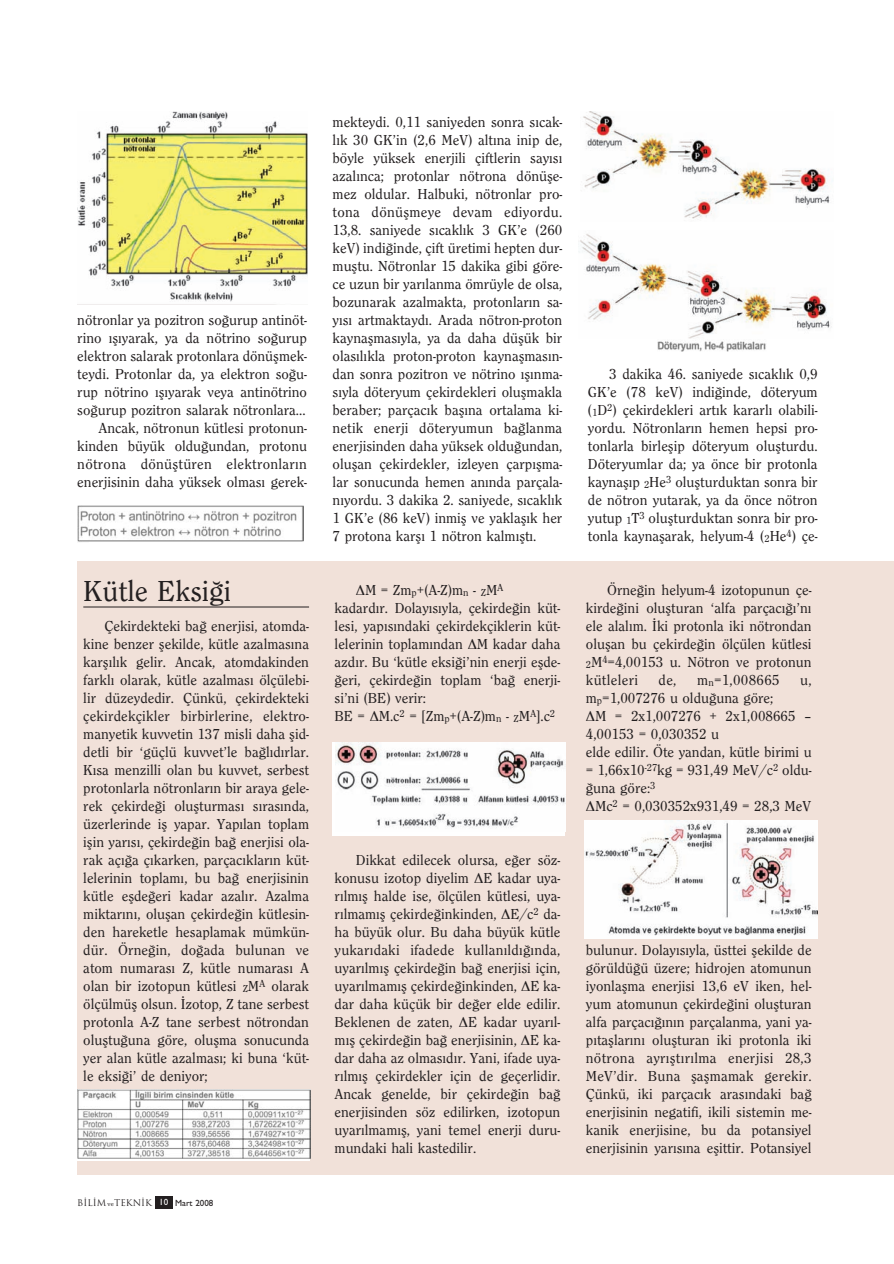
<style>
.page{position:relative;width:894px;height:1264px;background:#fff}
.page>*{position:absolute;margin:0;border:0;box-sizing:border-box;transform-origin:0 0}
.t1{font:500 30px "Clearface";color:#231f20}
.t2{font:500 15px/18px "Clearface";color:#231f20;text-align:justify}
.t3{font:9px "Trajan";color:#231f20}
.s1{font-family:"Bookman Old Style";font-size:6px}
.s2{font-family:"Gill Sans";font-weight:500;color:#fff}
.s3{font-family:"Gill Sans";font-weight:500}
</style>
<div class="page">
<div style="left:155px;top:1195px;width:17px;height:13px;background:#231f20"></div>
<img style="left:583px;top:111px;width:250px;height:108px">
<img style="left:580px;top:234px;width:252px;height:105px">
<img style="left:657px;top:341px;width:109px;height:11px">
<img style="left:77px;top:505px;width:226px;height:37px">
<img style="left:77px;top:111px;width:231px;height:191px">
<div style="left:77px;top:561px;width:816px;height:613px;background:#f1e1d9"></div>
<hr style="left:83px;top:606px;width:226px;height:1px;background:#231f20">
<div style="left:77px;top:1089px;width:233px;height:72px;background:linear-gradient(to right,#fff,#fff)"></div>
<img style="left:77px;top:1089px;width:233px;height:69px">
<div style="left:332px;top:742px;width:233px;height:93px;background:#fff"></div>
<img style="left:335px;top:742px;width:230px;height:86px">
<img style="left:584px;top:820px;width:233px;height:118px">
<p class="t2" style="left:77px;top:311px;width:231px;text-align:right">nötronlar ya pozitron so¤urup antinöt&shy;rino ›fl›yarak, ya da nötrino so¤urup elektron salarak protonlara dönüflmek&shy;teydi. Protonlar da, ya elektron so¤u&shy;rup nötrino ›fl›yarak veya antinötrino so¤urup pozitron salarak nötronlara...<br>Ancak, nötronun kütlesi protonun&shy;kinden büyük oldu¤undan, protonu nötrona dönüfltüren elektronlar›n enerjisinin daha yüksek olmas› gerek-</p>
<h1 class="t1" style="left:83px;top:579px;width:149px">Kütle Eksi¤i</h1>
<p class="t2" style="left:83px;top:617px;width:227px;text-indent:21px">Çekirdekteki ba¤ enerjisi, atomda&shy;kine benzer flekilde, kütle azalmas›na karfl›l›k gelir. Ancak, atomdakinden farkl› olarak, kütle azalmas› ölçülebi&shy;lir düzeydedir. Çünkü, çekirdekteki çekirdekçikler birbirlerine, elektro&shy;manyetik kuvvetin 137 misli daha flid&shy;detli bir ‘güçlü kuvvet’le ba¤l›d›rlar.<br>K›sa menzilli olan bu kuvvet, serbest protonlarla nötronlar›n bir araya gele&shy;rek çekirde¤i oluflturmas› s›ras›nda, üzerlerinde ifl yapar. Yap›lan toplam iflin yar›s›, çekirde¤in ba¤ enerjisi ola&shy;rak aç›¤a ç›karken, parçac›klar›n küt&shy;lelerinin toplam›, bu ba¤ enerjisinin kütle eflde¤eri kadar azal›r. Azalma miktar›n›, oluflan çekirde¤in kütlesin&shy;den hareketle hesaplamak mümkün&shy;dür. Örne¤in, do¤ada bulunan ve atom numaras› Z, kütle numaras› A olan bir izotopun kütlesi <sub>Z</sub>M<sup>A</sup> olarak ölçülmüfl olsun. ‹zotop, Z tane serbest protonla A-Z tane serbest nötrondan olufltu¤una göre, oluflma sonucunda yer alan kütle azalmas›; ki buna ‘küt&shy;le eksi¤i’ de deniyor;</p>
<p class="t3" style="left:77px;top:1197px;width:137px">B‹L‹M <span class="s1">ve</span>TEKN‹K <span class="s2">10</span> <span class="s3">Mart 2008</span></p>
<p class="t2" style="left:332px;top:113px;width:231px">mekteydi. 0,11 saniyeden sonra s›cak&shy;l›k 30 GK’in (2,6 MeV) alt›na inip de, böyle yüksek enerjili çiftlerin say›s› azal›nca; protonlar nötrona dönüfle&shy;mez oldular. Halbuki, nötronlar pro&shy;tona dönüflmeye devam ediyordu.<br>13,8. saniyede s›cakl›k 3 GK’e (260 keV) indi¤inde, çift üretimi hepten dur&shy;mufltu. Nötronlar 15 dakika gibi göre&shy;ce uzun bir yar›lanma ömrüyle de olsa, bozunarak azalmakta, protonlar›n sa&shy;y›s› artmaktayd›. Arada nötron-proton kaynaflmas›yla, ya da daha düflük bir olas›l›kla proton-proton kaynaflmas›n&shy;dan sonra pozitron ve nötrino ›fl›nma&shy;s›yla döteryum çekirdekleri oluflmakla beraber; parçac›k bafl›na ortalama ki&shy;netik enerji döteryumun ba¤lanma enerjisinden daha yüksek oldu¤undan, oluflan çekirdekler, izleyen çarp›flma&shy;lar sonucunda hemen an›nda parçala&shy;n›yordu. 3 dakika 2. saniyede, s›cakl›k 1 GK’e (86 keV) inmifl ve yaklafl›k her 7 protona karfl› 1 nötron kalm›flt›.</p>
<p class="t2" style="left:334px;top:581px;width:227px;text-align:left;text-indent:30px">M = Zm<sub>p</sub>+(A-Z)m<sub>n</sub> - <sub>Z</sub>M<sup>A </sup>kadard›r. Dolay›s›yla, çekirde¤in küt&shy;lesi, yap›s›ndaki çekirdekçiklerin küt&shy;lelerinin toplam›ndan M kadar daha azd›r. Bu ‘kütle eksi¤i’nin enerji eflde-¤eri, çekirde¤in toplam ‘ba¤ enerji&shy;si’ni (BE) verir:<br>BE = M.c<sup>2</sup> = [Zm<sub>p</sub>+(A-Z)m<sub>n</sub> - <sub>Z</sub>M<sup>A</sup>].c<sup>2</sup></p>
<p class="t2" style="left:334px;top:851px;width:227px;text-indent:21px">Dikkat edilecek olursa, e¤er söz&shy;konusu izotop diyelim E kadar uya&shy;r›lm›fl halde ise, ölçülen kütlesi, uya&shy;r›lmam›fl çekirde¤inkinden, E/c<sup>2</sup> da&shy;ha büyük olur. Bu daha büyük kütle yukar›daki ifadede kullan›ld›¤›nda, uyar›lm›fl çekirde¤in ba¤ enerjisi için, uyar›lmam›fl çekirde¤inkinden, E ka&shy;dar daha küçük bir de¤er elde edilir.<br>Beklenen de zaten, E kadar uyar›l&shy;m›fl çekirde¤in ba¤ enerjisinin, E ka&shy;dar daha az olmas›d›r. Yani, ifade uya&shy;r›lm›fl çekirdekler için de geçerlidir.<br>Ancak genelde, bir çekirde¤in ba¤ enerjisinden söz edilirken, izotopun uyar›lmam›fl, yani temel enerji duru&shy;mundaki hali kastedilir.</p>
<p class="t2" style="left:587px;top:365px;width:231px;text-indent:21px">3 dakika 46. saniyede s›cakl›k 0,9<br>GK’e (78 keV) indi¤inde, döteryum (<sub>1</sub>D<sup>2</sup>) çekirdekleri art›k kararl› olabili&shy;yordu. Nötronlar›n hemen hepsi pro&shy;tonlarla birleflip döteryum oluflturdu.<br>Döteryumlar da; ya önce bir protonla kaynafl›p <sub>2</sub>He<sup>3</sup> oluflturduktan sonra bir de nötron yutarak, ya da önce nötron yutup <sub>1</sub>T<sup>3</sup> oluflturduktan sonra bir pro&shy;tonla kaynaflarak, helyum-4 (<sub>2</sub>He<sup>4</sup>) çe-</p>
<p class="t2" style="left:585px;top:581px;width:227px;text-indent:21px">Örne¤in helyum-4 izotopunun çe&shy;kirde¤ini oluflturan ‘alfa parçac›¤›’n› ele alal›m. ‹ki protonla iki nötrondan oluflan bu çekirde¤in ölçülen kütlesi <sub>2</sub>M<sup>4</sup>=4,00153 u. Nötron ve protonun kütleleri</p>
<p class="t2" style="left:658px;top:671px;width:19px">de,</p>
<p class="t2" style="left:697px;top:671px;width:84px">m<sub>n</sub>=1,008665</p>
<p class="t2" style="left:800px;top:671px;width:13px">u,</p>
<p class="t2" style="left:585px;top:689px;width:189px">m<sub>p</sub>=1,007276 u oldu¤una göre;</p>
<p class="t2" style="left:595px;top:707px;width:218px">M = 2x1,007276 + 2x1,008665 –</p>
<p class="t2" style="left:585px;top:725px;width:135px">4,00153 = 0,030352 u</p>
<p class="t2" style="left:585px;top:743px;width:227px">elde edilir. Öte yandan, kütle birimi u</p>
<p class="t2" style="left:585px;top:761px;width:227px">= 1,66x10<sup>-27</sup>kg = 931,49 MeV/c<sup>2</sup> oldu-</p>
<p class="t2" style="left:585px;top:779px;width:71px">¤una göre:<sup>3</sup></p>
<p class="t2" style="left:595px;top:797px;width:217px">Mc<sup>2</sup> = 0,030352x931,49 = 28,3 MeV</p>
<p class="t2" style="left:585px;top:941px;width:227px">bulunur. Dolay›s›yla, üsttei flekilde de görüldü¤ü üzere; hidrojen atomunun iyonlaflma enerjisi 13,6 eV iken, hel&shy;yum atomunun çekirde¤ini oluflturan alfa parçac›¤›n›n parçalanma, yani ya&shy;p›tafllar›n› oluflturan iki protonla iki nötrona ayr›flt›r›lma enerjisi 28,3<br>MeV’dir. Buna flaflmamak gerekir.<br>Çünkü, iki parçac›k aras›ndaki ba¤ enerjisinin negatifi, ikili sistemin me&shy;kanik enerjisine, bu da potansiyel enerjisinin yar›s›na eflittir. Potansiyel</p>
</div>
